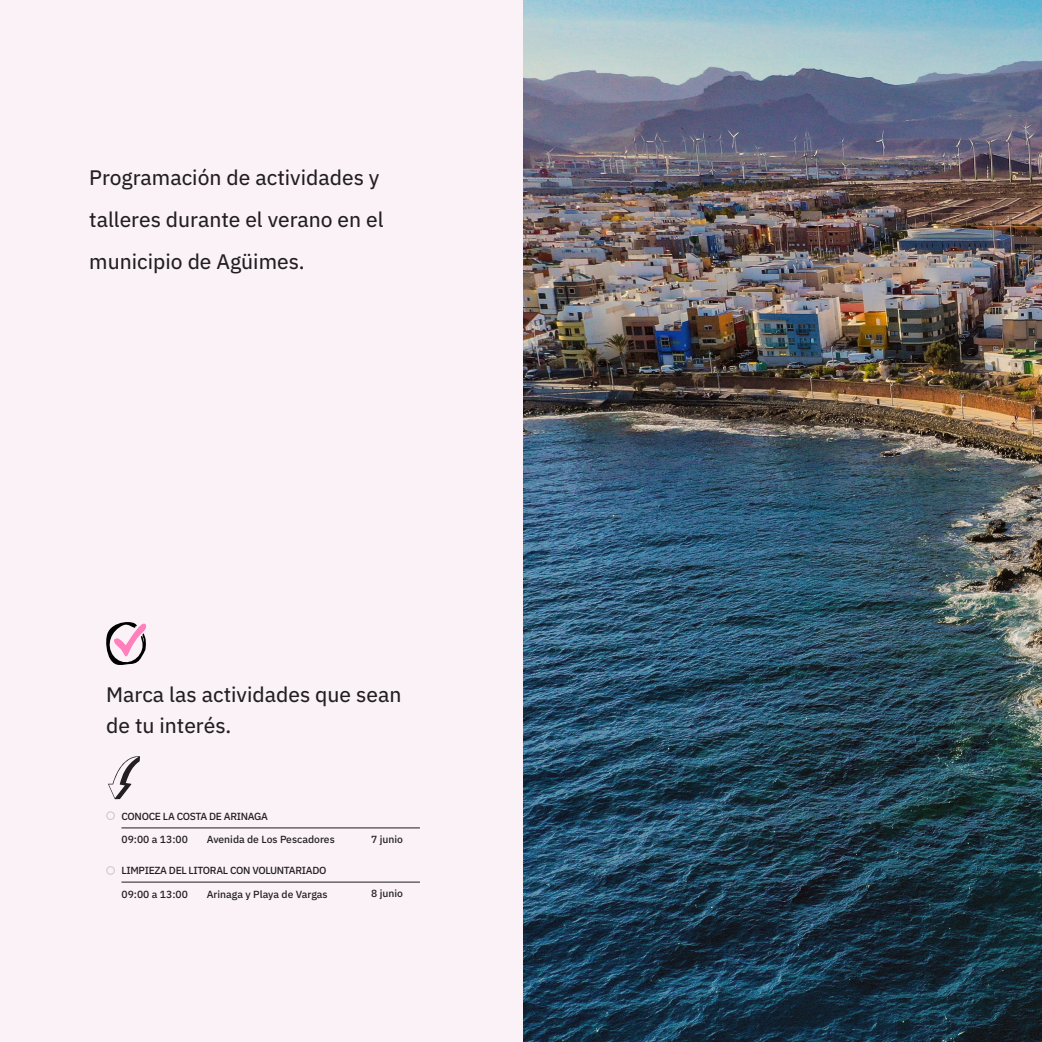
<style>
.page{position:relative;width:1042px;height:1042px;background:#faf2f7}
.page>*{position:absolute;margin:0;border:0;box-sizing:border-box;transform-origin:0 0}
.t1{font:21px/42px "IBM Plex Sans Text";color:#231f20}
.t2{font:500 10.33px "IBM Plex Sans";letter-spacing:-.02em;color:#231f20}
.t3{font:500 10.33px "IBM Plex Sans";color:#231f20}
</style>
<div class="page">
<img style="left:523px;top:0;width:519px;height:1042px">
<svg style="left:106px;top:622px;width:40px;height:43px"></svg>
<hr style="left:121px;top:827px;width:299px;height:1px;background:#231f20">
<hr style="left:121px;top:881px;width:299px;height:1px;background:#231f20">
<div style="left:106px;top:811px;width:9px;height:9px;border:1px solid #2c2c2c;border-radius:50%"></div>
<div style="left:106px;top:866px;width:9px;height:9px;border:1px solid #2c2c2c;border-radius:50%"></div>
<svg style="left:108px;top:756px;width:32px;height:43px"></svg>
<p class="t1" style="left:89px;top:154px;width:296px">Programación de actividades y talleres durante el verano en el municipio de Agüimes.</p>
<p class="t1" style="left:106px;top:677px;width:297px;line-height:31.5px">Marca las actividades que sean de tu interés.</p>
<p class="t2" style="left:121px;top:808px;width:148px">CONOCE LA COSTA DE ARINAGA</p>
<p class="t2" style="left:121px;top:831px;width:68px">09:00 a 13:00</p>
<p class="t3" style="left:207px;top:831px;width:129px">Avenida de Los Pescadores</p>
<p class="t2" style="left:121px;top:862px;width:206px">LIMPIEZA DEL LITORAL CON VOLUNTARIADO</p>
<p class="t2" style="left:121px;top:886px;width:68px">09:00 a 13:00</p>
<p class="t3" style="left:207px;top:886px;width:122px">Arinaga y Playa de Vargas</p>
<p class="t2" style="left:371px;top:831px;width:33px">7 junio</p>
<p class="t2" style="left:371px;top:885px;width:33px">8 junio</p>
</div>
